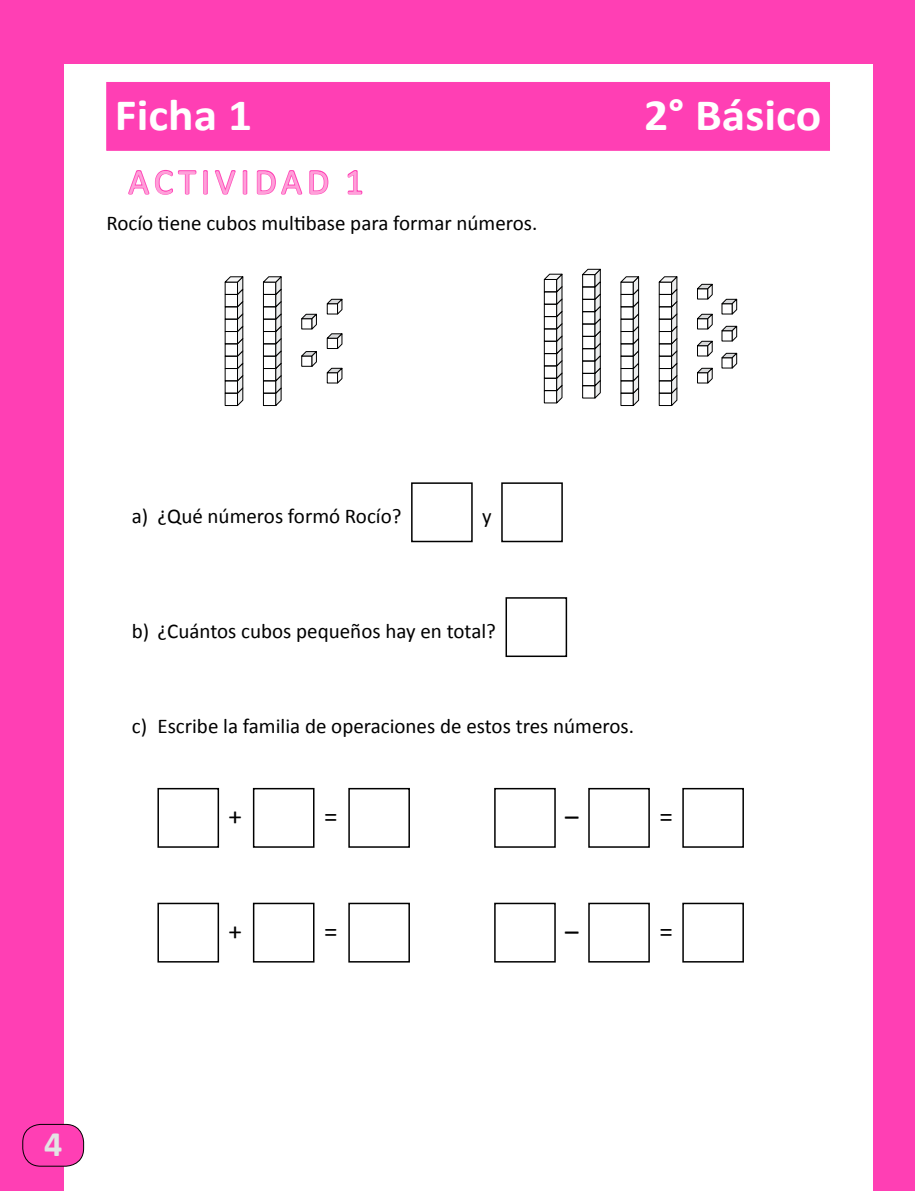
<style>
.page{position:relative;width:915px;height:1191px;background:#fff}
.page>*{position:absolute;margin:0;border:0;box-sizing:border-box;transform-origin:0 0}
.t1{font:700 45px "Calibri";color:#fff;scale:1.06 1}
.t2{font:36px "Calibri";letter-spacing:.14em;color:#ff9fd9}
.t3{font:700 36px "Calibri";color:#e3e4e4}
.t4{font:27px "Calibri";color:#000}
.t5{font:21px "Calibri";color:#000}
</style>
<div class="page">
<div style="left:0;top:0;width:64px;height:1191px;background:#ff3fb4"></div>
<div style="left:0;top:0;width:914px;height:64px;background:#ff3fb4"></div>
<div style="left:872px;top:0;width:42px;height:1191px;background:#ff3fb4"></div>
<div style="left:23px;top:1124px;width:61px;height:42px;background:#ff3fb4;border-radius:18px"></div>
<div style="left:22px;top:1124px;width:62px;height:42px;border:1px solid #000;border-radius:18px"></div>
<div style="left:106px;top:82px;width:723px;height:69px;background:#ff3fb4;border:1px solid #ff3fb4"></div>
<svg style="left:128px;top:169px;width:108px;height:26px"></svg>
<svg style="left:242px;top:170px;width:6px;height:25px"></svg>
<svg style="left:256px;top:170px;width:73px;height:25px"></svg>
<svg style="left:347px;top:170px;width:16px;height:25px"></svg>
<svg style="left:301px;top:314px;width:16px;height:15px"></svg>
<svg style="left:225px;top:276px;width:18px;height:130px"></svg>
<svg style="left:263px;top:276px;width:19px;height:130px"></svg>
<svg style="left:301px;top:351px;width:16px;height:16px"></svg>
<svg style="left:327px;top:333px;width:15px;height:16px"></svg>
<svg style="left:327px;top:299px;width:15px;height:15px"></svg>
<svg style="left:327px;top:368px;width:15px;height:15px"></svg>
<svg style="left:697px;top:314px;width:15px;height:15px"></svg>
<svg style="left:620px;top:276px;width:19px;height:130px"></svg>
<svg style="left:658px;top:276px;width:19px;height:130px"></svg>
<svg style="left:697px;top:341px;width:15px;height:15px"></svg>
<svg style="left:721px;top:326px;width:16px;height:15px"></svg>
<svg style="left:721px;top:299px;width:16px;height:15px"></svg>
<svg style="left:721px;top:353px;width:16px;height:15px"></svg>
<svg style="left:582px;top:268px;width:19px;height:130px"></svg>
<svg style="left:543px;top:273px;width:19px;height:130px"></svg>
<svg style="left:697px;top:284px;width:15px;height:15px"></svg>
<svg style="left:697px;top:368px;width:15px;height:15px"></svg>
<div style="left:411px;top:482px;width:61px;height:60px;border:2px solid #000"></div>
<div style="left:501px;top:482px;width:61px;height:60px;border:2px solid #000"></div>
<div style="left:505px;top:597px;width:62px;height:60px;border:2px solid #000"></div>
<div style="left:157px;top:788px;width:62px;height:59px;border:2px solid #000"></div>
<div style="left:253px;top:788px;width:61px;height:59px;border:2px solid #000"></div>
<div style="left:348px;top:788px;width:62px;height:59px;border:2px solid #000"></div>
<div style="left:494px;top:788px;width:61px;height:59px;border:2px solid #000"></div>
<div style="left:682px;top:788px;width:61px;height:59px;border:2px solid #000"></div>
<div style="left:157px;top:902px;width:62px;height:60px;border:2px solid #000"></div>
<div style="left:253px;top:902px;width:61px;height:60px;border:2px solid #000"></div>
<div style="left:348px;top:902px;width:62px;height:60px;border:2px solid #000"></div>
<div style="left:494px;top:902px;width:61px;height:60px;border:2px solid #000"></div>
<div style="left:588px;top:902px;width:61px;height:60px;border:2px solid #000"></div>
<div style="left:682px;top:902px;width:61px;height:60px;border:2px solid #000"></div>
<h1 class="t1" style="left:115px;top:86px;width:131px">Ficha 1</h1>
<h1 class="t1" style="left:644px;top:86px;width:169px">2° Básico</h1>
<h2 class="t2" style="left:128px;top:159px;width:236px">ACTIVIDAD 1</h2>
<p class="t5" style="left:106px;top:210px;width:432px">Rocío tiene cubos multibase para formar números.</p>
<p class="t5" style="left:132px;top:502px;width:271px">a) ¿Qué números formó Rocío?</p>
<p class="t5" style="left:482px;top:502px;width:11px">y</p>
<p class="t5" style="left:132px;top:617px;width:365px">b) ¿Cuántos cubos pequeños hay en total?</p>
<p class="t5" style="left:132px;top:712px;width:503px">c) Escribe la familia de operaciones de estos tres números.</p>
<p class="t4" style="left:228px;top:799px;width:15px">+</p>
<p class="t4" style="left:324px;top:799px;width:15px">=</p>
<p class="t4" style="left:565px;top:799px;width:15px">–</p>
<p class="t4" style="left:659px;top:799px;width:15px">=</p>
<p class="t4" style="left:228px;top:914px;width:15px">+</p>
<p class="t4" style="left:324px;top:914px;width:15px">=</p>
<p class="t4" style="left:565px;top:914px;width:15px">–</p>
<p class="t4" style="left:659px;top:914px;width:15px">=</p>
<h2 class="t3" style="left:44px;top:1121px;width:20px">4</h2>
</div>
